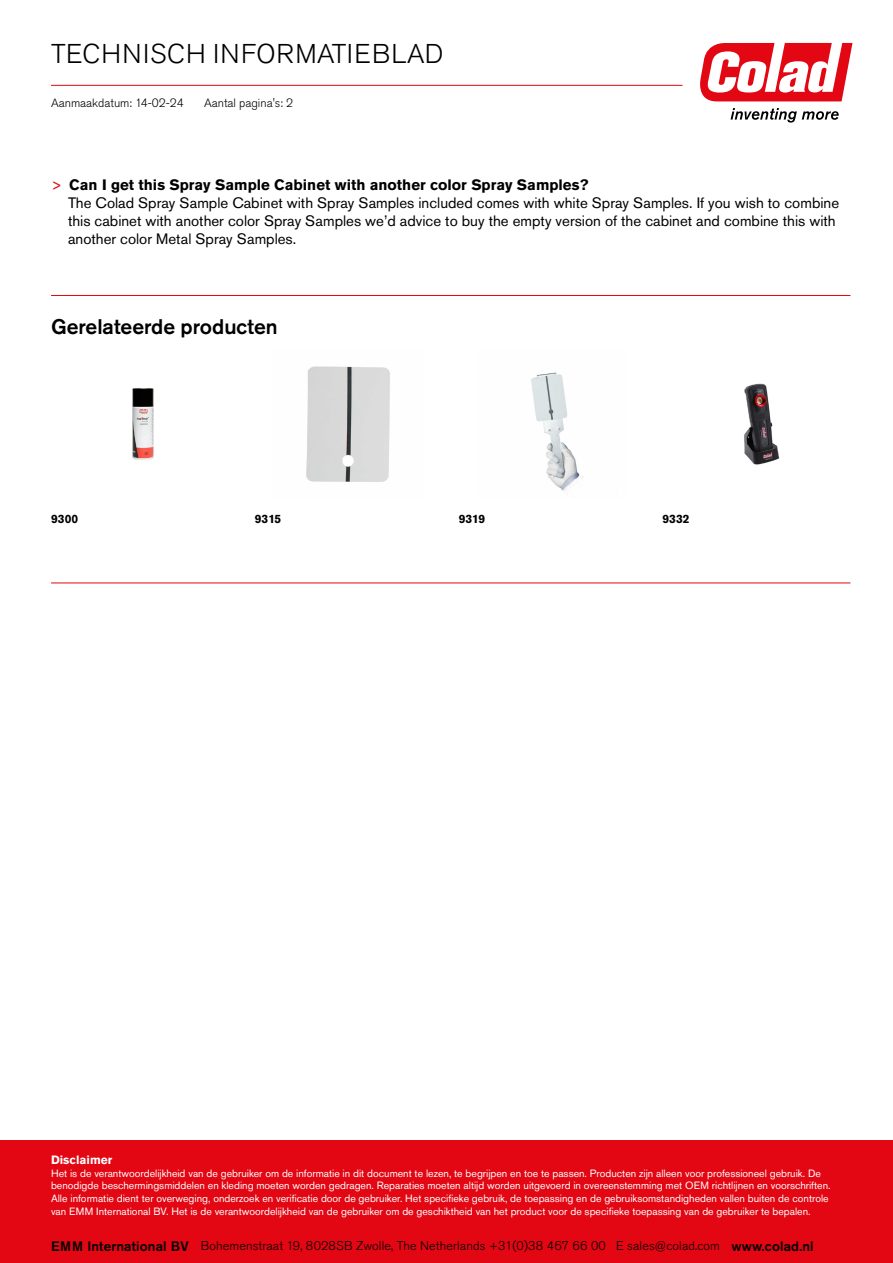
<style>
.page{position:relative;width:893px;height:1263px;background:#fff}
.page>*{position:absolute;margin:0;border:0;box-sizing:border-box;transform-origin:0 0}
.t1{font:300 27px "Akzidenz Grotesk Pro";letter-spacing:.03em;color:#000}
.t2{font:500 21px "Akzidenz Grotesk Pro";color:#000}
.t3{font:15px/18px "Akzidenz Grotesk Pro";color:#000}
.t4{font:300 12.6px "Akzidenz Grotesk Pro";letter-spacing:.01em;color:#000}
.t5{font:300 12px "Akzidenz Grotesk Pro";color:#000}
.t6{font:700 12px "Akzidenz Grotesk Pro";color:#000}
.t7{font:700 12px "Akzidenz Grotesk Pro";color:#fff}
.t8{font:10.5px/12.9px "Akzidenz Grotesk Pro";color:#fff}
.s1{color:#e30613}
.s2{font-weight:700}
.s3{font-weight:500;font-size:13.65px}
</style>
<div class="page">
<svg style="left:700px;top:43px;width:152px;height:58px"></svg>
<svg style="left:731px;top:108px;width:108px;height:15px"></svg>
<hr style="left:51px;top:85px;width:631px;height:1px;background:#e30613">
<hr style="left:51px;top:295px;width:799px;height:1px;background:#e30613">
<img style="left:132px;top:388px;width:22px;height:72px">
<img style="left:306px;top:366px;width:84px;height:116px">
<img style="left:531px;top:372px;width:52px;height:123px">
<img style="left:744px;top:383px;width:36px;height:82px">
<hr style="left:51px;top:583px;width:799px;height:1px;background:#e30613">
<div style="left:0;top:1141px;width:893px;height:122px;background:#e30613"></div>
<h1 class="t1" style="left:51px;top:36px;width:394px">TECHNISCH INFORMATIEBLAD</h1>
<p class="t5" style="left:204px;top:95px;width:90px">Aantal pagina's: 2</p>
<p class="t5" style="left:51px;top:95px;width:134px">Aanmaakdatum: 14-02-24</p>
<p class="t3" style="left:68px;top:176px;width:773px;text-indent:-17px"><span class="s1">&gt;</span> <span class="s2">Can I get this Spray Sample Cabinet with another color Spray Samples?<br></span>The Colad Spray Sample Cabinet with Spray Samples included comes with white Spray Samples. If you wish to combine this cabinet with another color Spray Samples we’d advice to buy the empty version of the cabinet and combine this with another color Metal Spray Samples.</p>
<h2 class="t2" style="left:51px;top:313px;width:228px">Gerelateerde producten</h2>
<p class="t6" style="left:51px;top:511px;width:29px">9300</p>
<p class="t6" style="left:255px;top:511px;width:28px">9315</p>
<p class="t6" style="left:459px;top:511px;width:28px">9319</p>
<p class="t6" style="left:663px;top:511px;width:28px">9332</p>
<p class="t7" style="left:51px;top:1152px;width:63px">Disclaimer</p>
<p class="t8" style="left:51px;top:1166px;width:781px">Het is de verantwoordelijkheid van de gebruiker om de informatie in dit document te lezen, te begrijpen en toe te passen. Producten zijn alleen voor professioneel gebruik. De benodigde beschermingsmiddelen en kleding moeten worden gedragen. Reparaties moeten altijd worden uitgevoerd in overeenstemming met OEM richtlijnen en voorschriften.<br>Alle informatie dient ter overweging, onderzoek en verificatie door de gebruiker. Het specifieke gebruik, de toepassing en de gebruiksomstandigheden vallen buiten de controle van EMM International BV. Het is de verantwoordelijkheid van de gebruiker om de geschiktheid van het product voor de specifieke toepassing van de gebruiker te bepalen.</p>
<p class="t4" style="left:51px;top:1238px;width:764px"><span class="s3">EMM International BV</span> Bohemenstraat 19, 8028SB Zwolle, The Netherlands +31(0)38 467 66 00 E sales@colad.com <span class="s3">www.colad.nl</span></p>
</div>
